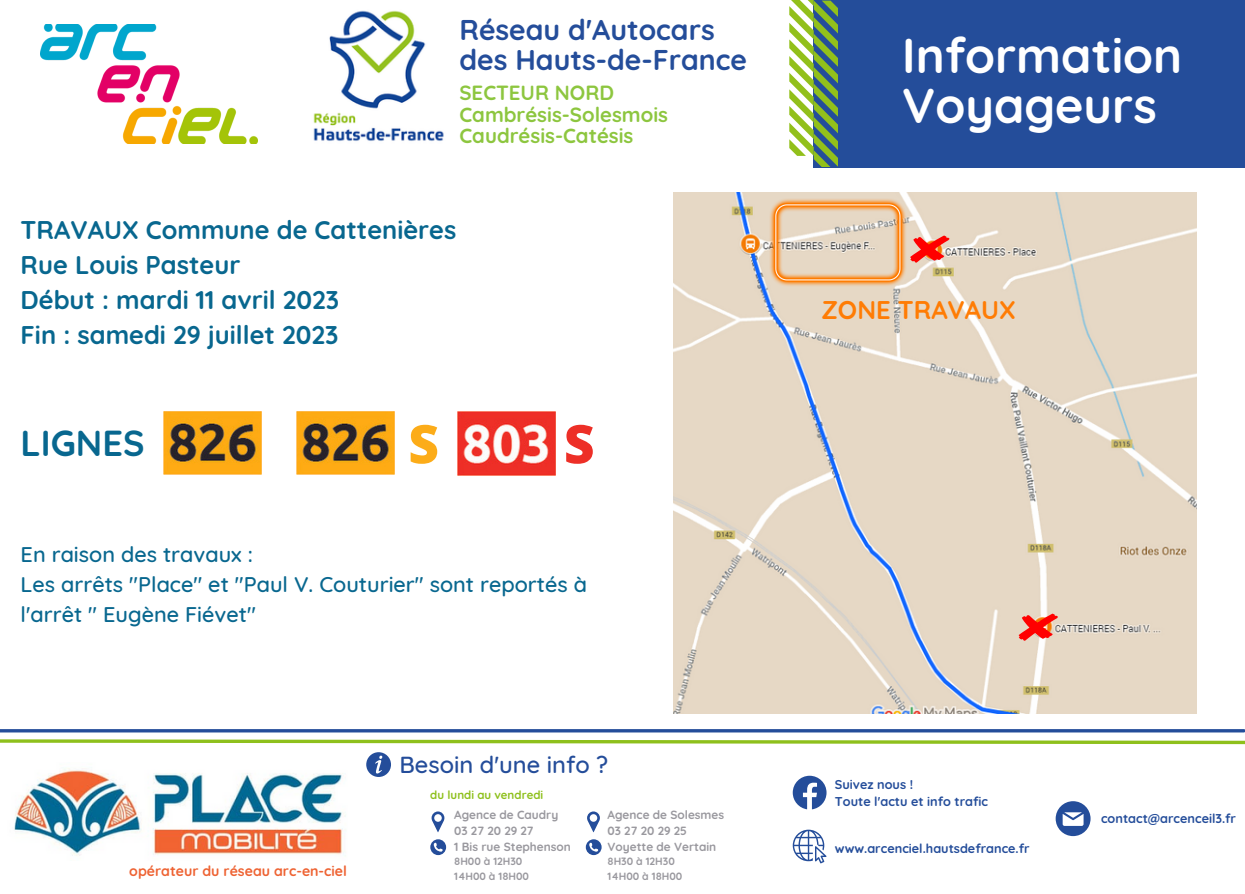
<style>
.page{position:relative;width:1245px;height:894px;background:#fff}
.page>*{position:absolute;margin:0;border:0;box-sizing:border-box;transform-origin:0 0}
.t1{font:800 53.1px "Open Sans";color:#fcac19}
.t2{font:800 53.1px "Open Sans";color:#ed2f27}
.t3{font:700 48.75px/50.7px "Quicksand";color:#fff}
.t4{font:700 36px "Quicksand";color:#08678f}
.t5{font:700 28.5px/29.8px "Quicksand";color:#244d9a}
.t6{font:700 25.5px/35px "Quicksand";color:#08678f}
.t7{font:700 25.5px "Quicksand";color:#ff7c04}
.t8{font:500 23.7px "Quicksand";color:#244d9a}
.t9{font:500 21.6px/30px "Quicksand";color:#08678f}
.t10{font:700 20.4px/21.3px "Quicksand";color:#8dc63f}
.t11{font:700 14.1px "Quicksand";color:#ee6333}
.t12{font:700 12.75px/17px "Quicksand";color:#244d9a}
.t13{font:700 11.85px/15.8px "Quicksand";color:#99989e}
.t14{font:700 11.55px "Quicksand";color:#8ec01c}
.t15{font:700 10.5px/14.1px "Quicksand";color:#99989e}
</style>
<div class="page">
<img style="left:14px;top:768px;width:332px;height:88px">
<div style="left:366px;top:752px;width:25px;height:24px;background:#244d9a;border-radius:50%"></div>
<svg style="left:375px;top:755px;width:7px;height:18px"></svg>
<svg style="left:430px;top:839px;width:16px;height:15px"></svg>
<svg style="left:585px;top:839px;width:16px;height:15px"></svg>
<svg style="left:431px;top:811px;width:13px;height:21px"></svg>
<svg style="left:587px;top:811px;width:13px;height:21px"></svg>
<svg style="left:792px;top:775px;width:34px;height:34px"></svg>
<svg style="left:792px;top:829px;width:34px;height:34px"></svg>
<svg style="left:1055px;top:801px;width:35px;height:34px"></svg>
<div style="left:813px;top:1px;width:431px;height:166px;background:#244d9a"></div>
<img style="left:313px;top:10px;width:131px;height:131px">
<img style="left:40px;top:24px;width:218px;height:119px">
<svg style="left:789px;top:0;width:48px;height:167px"></svg>
<svg style="left:0;top:729px;width:1243px;height:3px;background:#2b539d"></svg>
<svg style="left:0;top:739px;width:1244px;height:6px"></svg>
<img style="left:164px;top:411px;width:98px;height:63px">
<img style="left:297px;top:411px;width:98px;height:63px">
<img style="left:674px;top:192px;width:522px;height:521px">
<img style="left:770px;top:199px;width:136px;height:87px">
<svg style="left:910px;top:235px;width:39px;height:27px"></svg>
<img style="left:457px;top:411px;width:98px;height:64px">
<svg style="left:1018px;top:613px;width:39px;height:27px"></svg>
<h3 class="t5" style="left:459px;top:14px;width:289px">Réseau d'Autocars des Hauts-de-France</h3>
<p class="t10" style="left:459px;top:82px;width:210px">SECTEUR NORD<br>Cambrésis-Solesmois<br>Caudrésis-Catésis</p>
<p class="t6" style="left:21px;top:212px;width:437px">TRAVAUX Commune de Cattenières<br>Rue Louis Pasteur<br>Début : mardi 11 avril 2023<br>Fin : samedi 29 juillet 2023</p>
<h3 class="t4" style="left:21px;top:419px;width:125px">LIGNES</h3>
<h1 class="t1" style="left:408px;top:406px;width:32px">S</h1>
<h1 class="t2" style="left:564px;top:406px;width:32px">S</h1>
<p class="t9" style="left:21px;top:538px;width:568px">En raison des travaux :<br>Les arrêts "Place" et "Paul V. Couturier" sont reportés à l'arrêt " Eugène Fiévet"</p>
<h2 class="t3" style="left:902px;top:29px;width:281px">Information<br>Voyageurs</h2>
<p class="t7" style="left:821px;top:294px;width:196px">ZONE TRAVAUX</p>
<p class="t11" style="left:129px;top:861px;width:219px">opérateur du réseau arc-en-ciel</p>
<p class="t8" style="left:399px;top:749px;width:210px">Besoin d'une info ?</p>
<p class="t13" style="left:454px;top:806px;width:118px">Agence de Caudry<br>03 27 20 29 27<br>1 Bis rue Stephenson</p>
<p class="t15" style="left:454px;top:854px;width:76px">8H00 à 12H30<br>14H00 à 18H00</p>
<p class="t14" style="left:430px;top:786px;width:114px">du lundi au vendredi</p>
<p class="t12" style="left:834px;top:775px;width:155px">Suivez nous !<br>Toute l'actu et info trafic</p>
<p class="t12" style="left:834px;top:839px;width:196px">www.arcenciel.hautsdefrance.fr</p>
<p class="t13" style="left:607px;top:806px;width:118px">Agence de Solesmes<br>03 27 20 29 25<br>Voyette de Vertain</p>
<p class="t15" style="left:607px;top:854px;width:76px">8H30 à 12H30<br>14H00 à 18H00</p>
<p class="t12" style="left:1100px;top:809px;width:136px">contact@arcenceil3.fr</p>
</div>
